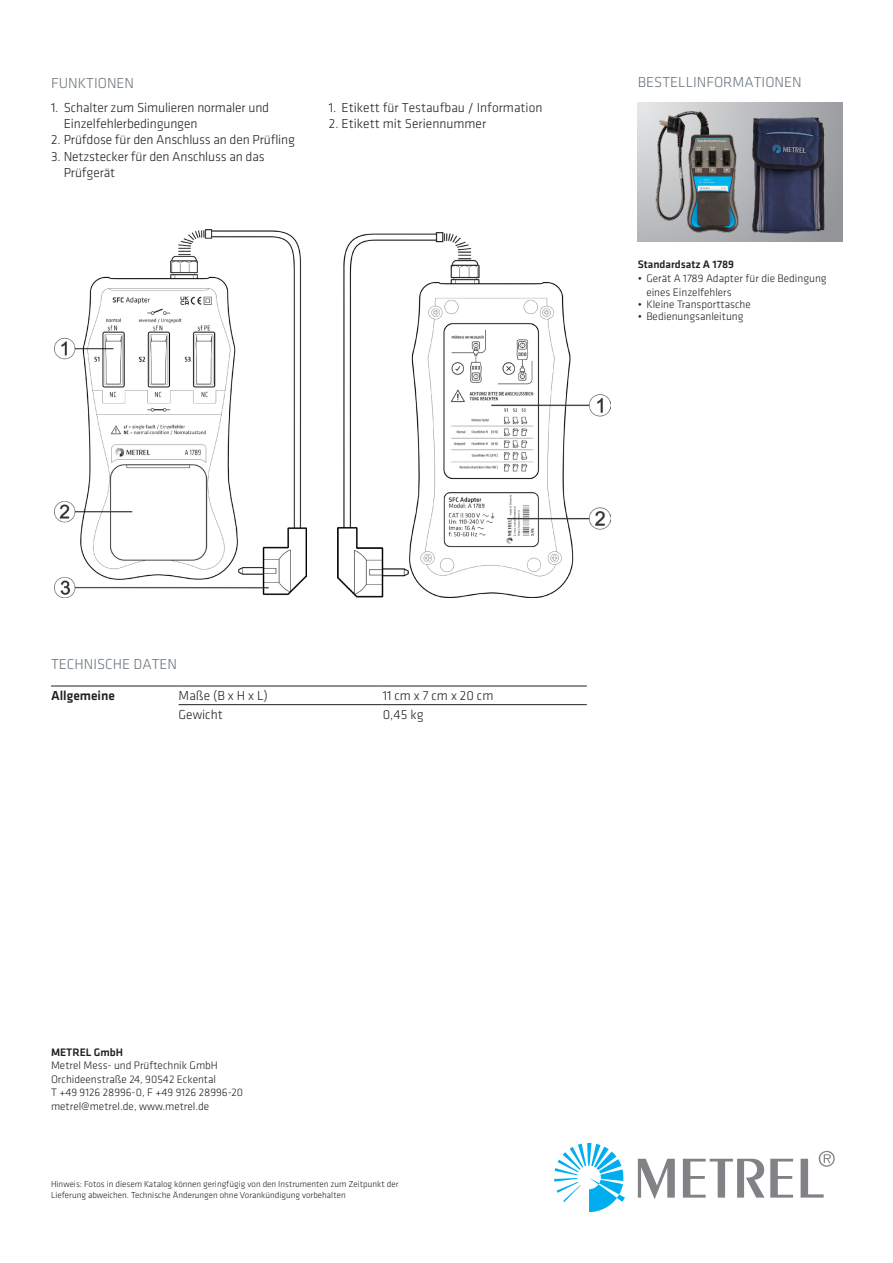
<style>
.page{position:relative;width:893px;height:1263px;background:#fff}
.page>*{position:absolute;margin:0;border:0;box-sizing:border-box;transform-origin:0 0}
.Bulet_FUNCTIONS{font:300 15px "Klavika";color:#6a747b}
.Bulet_FUNCTIONS-2{font:300 13.5px/16.2px "Klavika";letter-spacing:-.01em;color:#231f20}
.Bulet_FUNCTIONS-3{font:500 13.5px "Klavika";color:#231f20}
.t1{font:300 11.25px/13.5px "Klavika";color:#231f20}
.t2{font:500 11.25px "Klavika";color:#231f20}
.t3{font:300 9px/10.8px "Klavika";color:#231f20}
</style>
<div class="page">
<svg style="left:638px;top:103px;width:204px;height:138px;background:#b2b4b7"></svg>
<img style="left:647px;top:103px;width:186px;height:138px">
<hr style="left:51px;top:686px;width:128px;height:1px;background:#231f20">
<hr style="left:179px;top:686px;width:204px;height:1px;background:#231f20">
<hr style="left:383px;top:686px;width:204px;height:1px;background:#231f20">
<hr style="left:179px;top:704px;width:204px;height:1px;background:#231f20">
<hr style="left:383px;top:704px;width:204px;height:1px;background:#231f20">
<img style="left:55px;top:230px;width:252px;height:368px">
<img style="left:337px;top:233px;width:274px;height:365px">
<svg style="left:554px;top:1143px;width:71px;height:69px"></svg>
<svg style="left:638px;top:1150px;width:197px;height:49px"></svg>
<p class="Bulet_FUNCTIONS" style="left:51px;top:75px;width:85px">FUNKTIONEN</p>
<p class="Bulet_FUNCTIONS-2" style="left:64px;top:100px;width:207px;text-indent:-13px">1. Schalter zum Simulieren normaler und<br>Einzelfehlerbedingungen</p>
<p class="Bulet_FUNCTIONS-2" style="left:51px;top:132px;width:246px">2. Prüfdose für den Anschluss an den Prüfling</p>
<p class="Bulet_FUNCTIONS-2" style="left:64px;top:148px;width:202px;text-indent:-13px">3. Netzstecker für den Anschluss an das<br>Prüfgerät</p>
<p class="Bulet_FUNCTIONS-2" style="left:329px;top:100px;width:215px">1. Etikett für Testaufbau / Information</p>
<p class="Bulet_FUNCTIONS-2" style="left:329px;top:116px;width:159px">2. Etikett mit Seriennummer</p>
<p class="Bulet_FUNCTIONS" style="left:638px;top:74px;width:165px">BESTELLINFORMATIONEN</p>
<p class="t2" style="left:638px;top:259px;width:98px">Standardsatz A 1789</p>
<p class="t1" style="left:646px;top:272px;width:182px;text-indent:-9px">• Gerät A 1789 Adapter für die Bedingung eines Einzelfehlers</p>
<p class="t1" style="left:638px;top:297px;width:114px">• Kleine Transporttasche</p>
<p class="t1" style="left:638px;top:309px;width:107px">• Bedienungsanleitung</p>
<p class="Bulet_FUNCTIONS" style="left:51px;top:656px;width:128px">TECHNISCHE DATEN</p>
<p class="Bulet_FUNCTIONS-3" style="left:51px;top:688px;width:66px">Allgemeine</p>
<p class="Bulet_FUNCTIONS-2" style="left:179px;top:688px;width:91px">Maße (B x H x L)</p>
<p class="Bulet_FUNCTIONS-2" style="left:383px;top:688px;width:112px">11 cm x 7 cm x 20 cm</p>
<p class="Bulet_FUNCTIONS-2" style="left:179px;top:707px;width:46px">Gewicht</p>
<p class="Bulet_FUNCTIONS-2" style="left:383px;top:707px;width:43px">0,45 kg</p>
<p class="t2" style="left:51px;top:1046px;width:73px">METREL GmbH</p>
<p class="t1" style="left:51px;top:1059px;width:168px">Metrel Mess- und Prüftechnik GmbH</p>
<p class="t1" style="left:51px;top:1072px;width:167px">Orchideenstraße 24, 90542 Eckental</p>
<p class="t1" style="left:51px;top:1086px;width:194px">T +49 9126 28996-0, F +49 9126 28996-20</p>
<p class="t1" style="left:51px;top:1099px;width:160px">metrel@metrel.de, www.metrel.de</p>
<p class="t3" style="left:51px;top:1179px;width:349px">Hinweis: Fotos in diesem Katalog können geringfügig von den Instrumenten zum Zeitpunkt der<br>Lieferung abweichen. Technische Änderungen ohne Vorankündigung vorbehalten</p>
</div>
